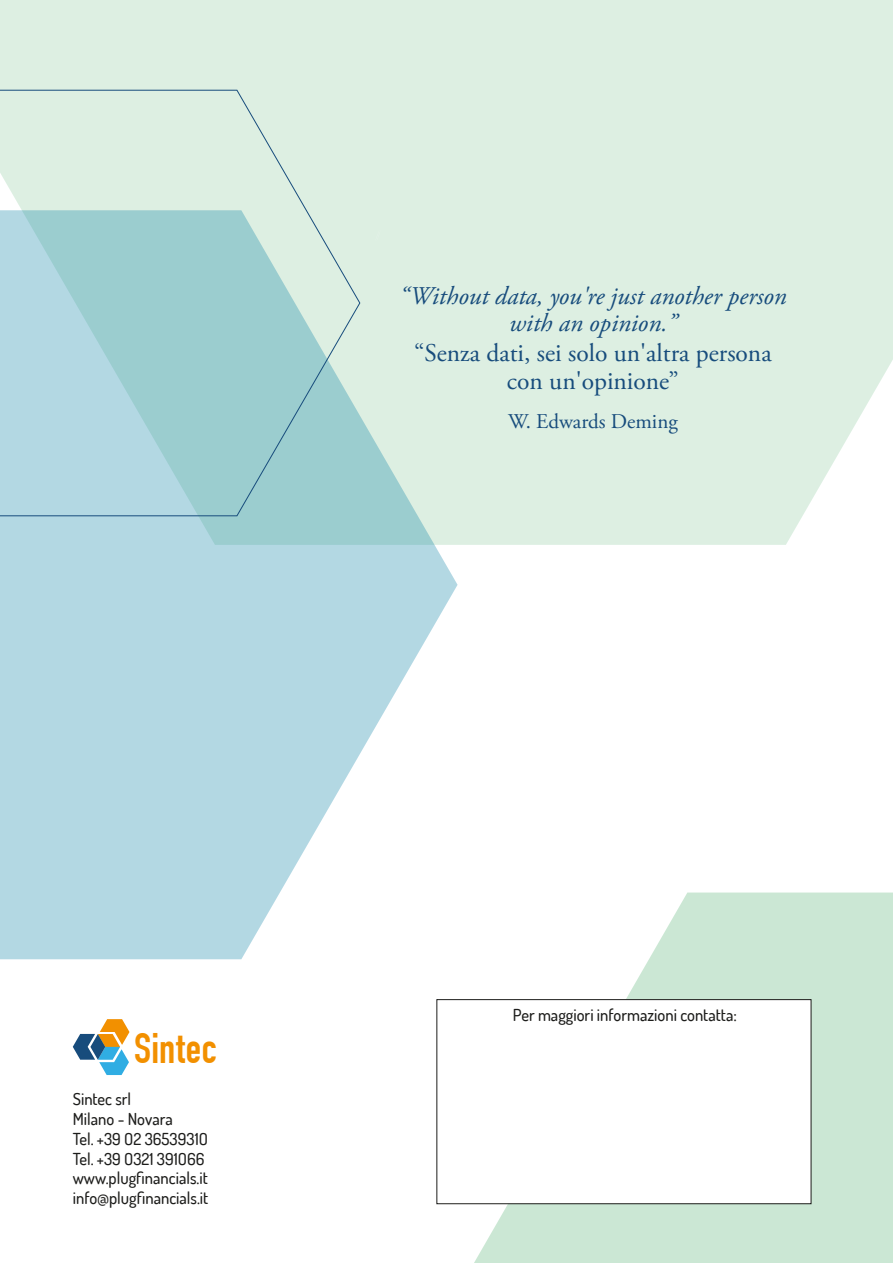
<style>
.page{position:relative;width:893px;height:1263px;background:#fff}
.page>*{position:absolute;margin:0;border:0;box-sizing:border-box;transform-origin:0 0}
.t1{font:700 41.85px "DIN Condensed";letter-spacing:.005em;color:#f29000}
.t2{font:italic 25.5px/27px "Adobe Garamond Pro";color:#174c7c;text-align:center}
.t3{font:25.5px/28.5px "Adobe Garamond Pro";color:#174c7c;text-align:center}
.t4{font:21px "Adobe Garamond Pro";color:#174c7c}
.t5{font:500 16.5px/19.8px "Dosis";color:#1d1d1b}
</style>
<div class="page">
<svg style="left:460px;top:892px;width:433px;height:371px;fill:#cbe7d4"></svg>
<div style="left:0;top:0;width:893px;height:545px;background:#ddefe2"></div>
<svg style="left:0;top:210px;width:458px;height:749px;fill:#b3d8e3"></svg>
<svg style="left:0;top:90px;width:360px;height:426px;background:#b7dad9"></svg>
<svg style="left:375px;top:229px;width:6px;height:13px"></svg>
<div style="left:437px;top:999px;width:374px;height:205px;background:#fff;border:1px solid #1d1d1b"></div>
<svg style="left:73px;top:1019px;width:56px;height:56px"></svg>
<h2 class="t2" style="left:399px;top:283px;width:389px">“Without data, you're just another person with an opinion.”</h2>
<h2 class="t3" style="left:414px;top:339px;width:359px">“Senza dati, sei solo un'altra persona con un'opinione”</h2>
<p class="t4" style="left:508px;top:409px;width:171px">W. Edwards Deming</p>
<h1 class="t1" style="left:134px;top:1023px;width:84px">Sintec</h1>
<p class="t5" style="left:73px;top:1089px;width:137px">Sintec srl<br>Milano - Novara<br>Tel. +39 O2 3653931O<br>Tel. +39 O321 391O66 www.plugfinancials.it info@plugfinancials.it</p>
<p class="t5" style="left:513px;top:1005px;width:225px">Per maggiori informazioni contatta:</p>
</div>
